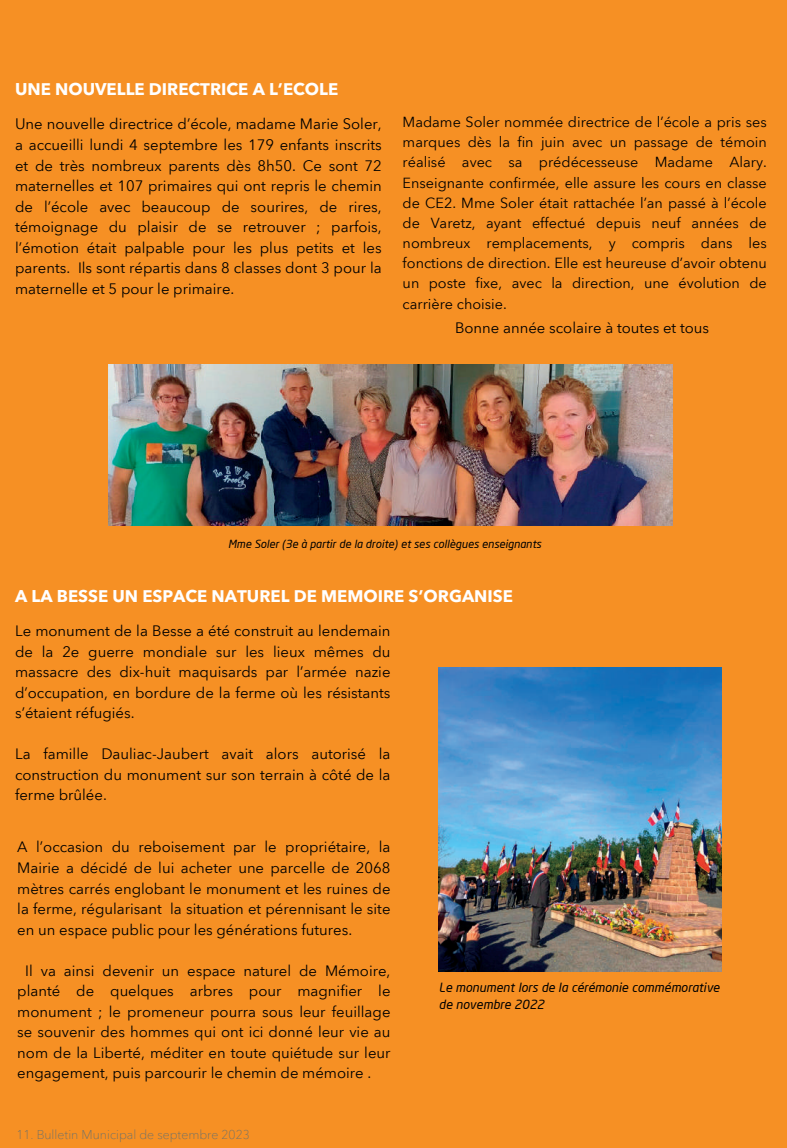
<style>
.page{position:relative;width:787px;height:1148px;background:#fff}
.page>*{position:absolute;margin:0;border:0;box-sizing:border-box;transform-origin:0 0}
.t1{font:700 16.8px "Avenir Next Thai Modern";color:#fff}
.t2{font:14.85px/20.5px "Avenir Next Thai Trad";color:#000;text-align:justify}
.t3{font:14.85px "Avenir Next Thai Modern";color:#000}
.t4{font:14.4px/20.1px "Avenir Next Thai Modern";color:#000;text-align:justify}
.t5{font:italic 12.45px/17.2px "Neo Sans";color:#000}
.t6{font:100 12.45px "Avenir Next Thai Modern";color:#5a6d74}
.t7{font:italic 11.1px "Neo Sans";color:#000}
</style>
<div class="page">
<div style="left:0;top:0;width:786px;height:1147px;background:#f69024"></div>
<img style="left:109px;top:364px;width:563px;height:161px">
<img style="left:439px;top:668px;width:282px;height:303px">
<p class="t1" style="left:15px;top:76px;width:324px">UNE NOUVELLE DIRECTRICE A L’ECOLE</p>
<p class="t2" style="left:15px;top:114px;width:368px">Une nouvelle directrice d’école, madame Marie Soler, a accueilli lundi 4 septembre les 179 enfants inscrits et de très nombreux parents dès 8h50. Ce sont 72 maternelles et 107 primaires qui ont repris le chemin de l’école avec beaucoup de sourires, de rires, témoignage du plaisir de se retrouver ; parfois, l’émotion était palpable pour les plus petits et les parents. Ils sont répartis dans 8 classes dont 3 pour la maternelle et 5 pour le primaire.</p>
<p class="t4" style="left:402px;top:111px;width:365px">Madame Soler nommée directrice de l’école a pris ses marques dès la fin juin avec un passage de témoin réalisé avec sa prédécesseuse Madame Alary.<br>Enseignante confirmée, elle assure les cours en classe de CE2. Mme Soler était rattachée l’an passé à l’école de Varetz, ayant effectué depuis neuf années de nombreux remplacements, y compris dans les fonctions de direction. Elle est heureuse d’avoir obtenu un poste fixe, avec la direction, une évolution de carrière choisie.</p>
<p class="t3" style="left:455px;top:316px;width:255px">Bonne année scolaire à toutes et tous</p>
<p class="t7" style="left:228px;top:537px;width:314px">Mme Soler (3e à partir de la droite) et ses collègues enseignants</p>
<p class="t1" style="left:15px;top:582px;width:499px">A LA BESSE UN ESPACE NATUREL DE MEMOIRE S’ORGANISE</p>
<p class="t2" style="left:15px;top:620px;width:377px">Le monument de la Besse a été construit au lendemain de la 2e guerre mondiale sur les lieux mêmes du massacre des dix-huit maquisards par l’armée nazie d’occupation, en bordure de la ferme où les résistants s’étaient réfugiés.</p>
<p class="t2" style="left:15px;top:744px;width:377px">La famille Dauliac-Jaubert avait alors autorisé la construction du monument sur son terrain à côté de la ferme brûlée.</p>
<p class="t2" style="left:17px;top:837px;width:374px">A l’occasion du reboisement par le propriétaire, la Mairie a décidé de lui acheter une parcelle de 2068 mètres carrés englobant le monument et les ruines de la ferme, régularisant la situation et pérennisant le site en un espace public pour les générations futures.</p>
<p class="t2" style="left:17px;top:960px;width:374px;text-indent:8px">Il va ainsi devenir un espace naturel de Mémoire, planté de quelques arbres pour magnifier le monument ; le promeneur pourra sous leur feuillage se souvenir des hommes qui ont ici donné leur vie au nom de la Liberté, méditer en toute quiétude sur leur engagement, puis parcourir le chemin de mémoire .</p>
<p class="t6" style="left:16px;top:1125px;width:235px">11. Bulletin Municipal de septembre 2023</p>
<p class="t5" style="left:439px;top:978px;width:282px">Le monument lors de la cérémonie commémorative de novembre 2022</p>
</div>
